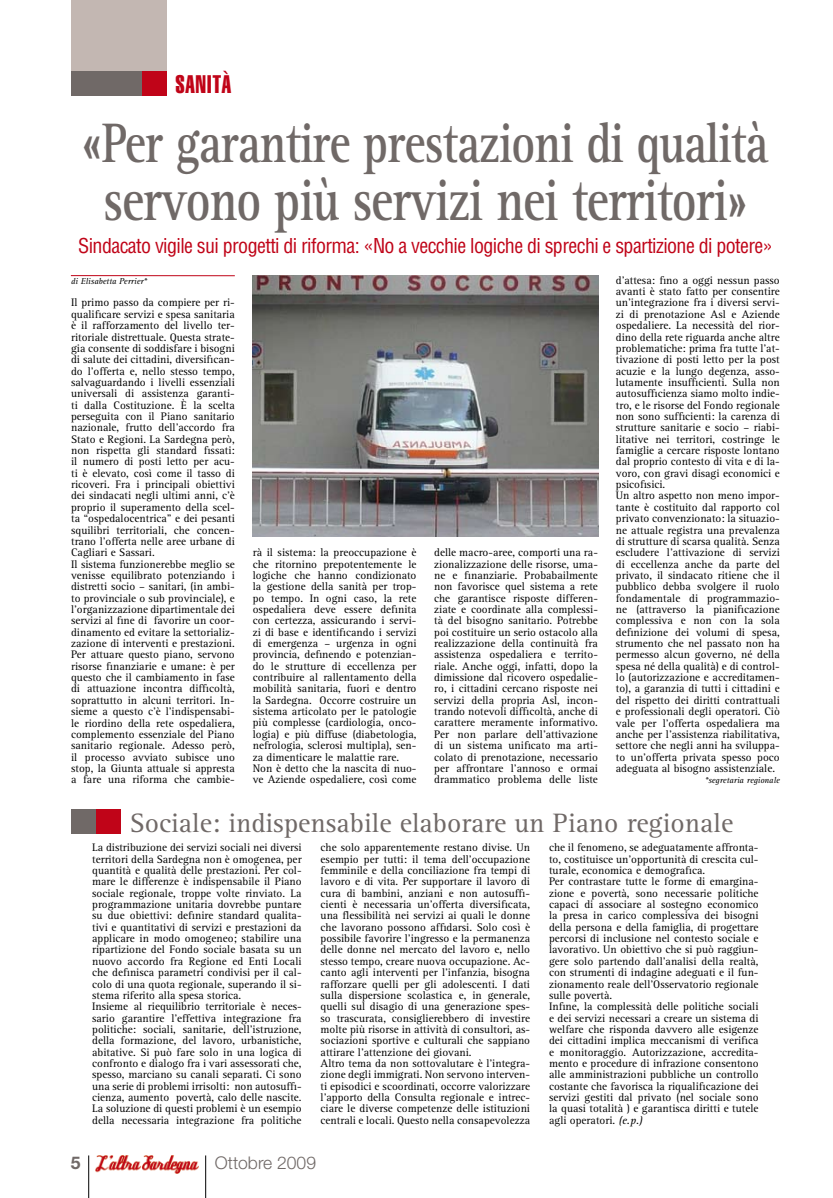
<style>
.page{position:relative;width:833px;height:1198px;background:#fff}
.page>*{position:absolute;margin:0;border:0;box-sizing:border-box;transform-origin:0 0}
.t1{font:700 60px "Rotis Serif";letter-spacing:-.02em;color:#706967;scale:.8 1}
.t2{font:700 57.5px "Rotis Serif";letter-spacing:-.02em;color:#706967;scale:.8 1}
.t3{font:27.5px "Rotis Serif";color:#706967}
.t4{font:25px "Helvetica Extra Compressed";letter-spacing:.03em;color:#c00418}
.t5{font:condensed 20px "Helvetica";letter-spacing:-.03em;color:#c00418}
.t6{font:300 17.5px "Helvetica Neue";color:#706967}
.t7{font:700 17.5px "Helvetica Neue";color:#706967}
.t8{font:11.25px/11.4px "Rotis Serif";color:#000}
.t9{font:italic 8.75px "Rotis Serif";color:#000}
.s1{font-size:60px}
.s2{font-style:italic}
</style>
<div class="page">
<div style="left:71px;top:0;width:96px;height:71px;background:#c3b7b2"></div>
<div style="left:142px;top:71px;width:25px;height:25px;background:#c00418"></div>
<div style="left:71px;top:71px;width:71px;height:25px;background:#706967"></div>
<hr style="left:88px;top:1155px;width:1px;height:43px;background:#000">
<hr style="left:205px;top:1155px;width:1px;height:43px;background:#000">
<img style="left:96px;top:1155px;width:102px;height:18px">
<img style="left:252px;top:276px;width:346px;height:261px">
<hr style="left:71px;top:275px;width:164px;height:1px;background:#c00418">
<div style="left:96px;top:809px;width:24px;height:25px;background:#c00418"></div>
<div style="left:71px;top:809px;width:25px;height:25px;background:#706967"></div>
<h3 class="t4" style="left:175px;top:69px;width:57px">SANITÀ</h3>
<h2 class="t2" style="left:82px;top:109px;width:859px"><span class="s1">«</span>Per garantire prestazioni di qualità</h2>
<h1 class="t1" style="left:103px;top:165px;width:806px">servono più servizi nei territori»</h1>
<h3 class="t5" style="left:78px;top:233px;width:696px">Sindacato vigile sui progetti di riforma: «No a vecchie logiche di sprechi e spartizione di potere»</h3>
<p class="t9" style="left:71px;top:276px;width:77px">di Elisabetta Perrier*</p>
<p class="t8" style="left:71px;top:297px;width:165px">Il primo passo da compiere per ri&shy;qualificare servizi e spesa sanitaria è il rafforzamento del livello ter&shy;ritoriale distrettuale. Questa strate&shy;gia consente di soddisfare i bisogni di salute dei cittadini, diversifican&shy;do l’offerta e, nello stesso tempo, salvaguardando i livelli essenziali universali di assistenza garanti&shy;ti dalla Costituzione. È la scelta perseguita con il Piano sanitario nazionale, frutto dell’accordo fra Stato e Regioni. La Sardegna però, non rispetta gli standard fissati: il numero di posti letto per acu&shy;ti è elevato, così come il tasso di ricoveri. Fra i principali obiettivi dei sindacati negli ultimi anni, c’è proprio il superamento della scel&shy;ta “ospedalocentrica” e dei pesanti squilibri territoriali, che concen&shy;trano l’offerta nelle aree urbane di Cagliari e Sassari.<br>Il sistema funzionerebbe meglio se venisse equilibrato potenziando i distretti socio – sanitari, (in ambi&shy;to provinciale o sub provinciale), e l’organizzazione dipartimentale dei servizi al fine di favorire un coor&shy;dinamento ed evitare la settorializ&shy;zazione di interventi e prestazioni.<br>Per attuare questo piano, servono risorse finanziarie e umane: è per questo che il cambiamento in fase di attuazione incontra difficoltà, soprattutto in alcuni territori. In&shy;sieme a questo c’è l’indispensabi&shy;le riordino della rete ospedaliera, complemento essenziale del Piano sanitario regionale. Adesso però, il processo avviato subisce uno stop, la Giunta attuale si appresta a fare una riforma che cambie-</p>
<p class="t8" style="left:616px;top:275px;width:165px">d’attesa: fino a oggi nessun passo avanti è stato fatto per consentire un’integrazione fra i diversi servi&shy;zi di prenotazione Asl e Aziende ospedaliere. La necessità del rior&shy;dino della rete riguarda anche altre problematiche: prima fra tutte l’at&shy;tivazione di posti letto per la post acuzie e la lungo degenza, asso&shy;lutamente insufficienti. Sulla non autosufficienza siamo molto indie&shy;tro, e le risorse del Fondo regionale non sono sufficienti: la carenza di strutture sanitarie e socio – riabi&shy;litative nei territori, costringe le famiglie a cercare risposte lontano dal proprio contesto di vita e di la&shy;voro, con gravi disagi economici e psicofisici.<br>Un altro aspetto non meno impor&shy;tante è costituito dal rapporto col privato convenzionato: la situazio&shy;ne attuale registra una prevalenza di strutture di scarsa qualità. Senza escludere l’attivazione di servizi di eccellenza anche da parte del privato, il sindacato ritiene che il pubblico debba svolgere il ruolo fondamentale di programmazio&shy;ne (attraverso la pianificazione complessiva e non con la sola definizione dei volumi di spesa, strumento che nel passato non ha permesso alcun governo, né della spesa né della qualità) e di control&shy;lo (autorizzazione e accreditamen&shy;to), a garanzia di tutti i cittadini e del rispetto dei diritti contrattuali e professionali degli operatori. Ciò vale per l’offerta ospedaliera ma anche per l’assistenza riabilitativa, settore che negli anni ha sviluppa&shy;to un’offerta privata spesso poco adeguata al bisogno assistenziale.</p>
<p class="t9" style="left:705px;top:775px;width:76px">*segretaria regionale</p>
<h3 class="t3" style="left:130px;top:807px;width:605px">Sociale: indispensabile elaborare un Piano regionale</h3>
<p class="t8" style="left:92px;top:842px;width:211px">La distribuzione dei servizi sociali nei diversi territori della Sardegna non è omogenea, per quantità e qualità delle prestazioni. Per col&shy;mare le differenze è indispensabile il Piano sociale regionale, troppe volte rinviato. La programmazione unitaria dovrebbe puntare su due obiettivi: definire standard qualita&shy;tivi e quantitativi di servizi e prestazioni da applicare in modo omogeneo; stabilire una ripartizione del Fondo sociale basata su un nuovo accordo fra Regione ed Enti Locali che definisca parametri condivisi per il cal&shy;colo di una quota regionale, superando il si&shy;stema riferito alla spesa storica.<br>Insieme al riequilibrio territoriale è neces&shy;sario garantire l’effettiva integrazione fra politiche: sociali, sanitarie, dell’istruzione, della formazione, del lavoro, urbanistiche, abitative. Si può fare solo in una logica di confronto e dialogo fra i vari assessorati che, spesso, marciano su canali separati. Ci sono una serie di problemi irrisolti: non autosuffi&shy;cienza, aumento povertà, calo delle nascite.<br>La soluzione di questi problemi è un esempio della necessaria integrazione fra politiche</p>
<p class="t8" style="left:320px;top:842px;width:211px">che solo apparentemente restano divise. Un esempio per tutti: il tema dell’occupazione femminile e della conciliazione fra tempi di lavoro e di vita. Per supportare il lavoro di cura di bambini, anziani e non autosuffi&shy;cienti è necessaria un’offerta diversificata, una flessibilità nei servizi ai quali le donne che lavorano possono affidarsi. Solo così è possibile favorire l’ingresso e la permanenza delle donne nel mercato del lavoro e, nello stesso tempo, creare nuova occupazione. Ac&shy;canto agli interventi per l’infanzia, bisogna rafforzare quelli per gli adolescenti. I dati sulla dispersione scolastica e, in generale, quelli sul disagio di una generazione spes&shy;so trascurata, consiglierebbero di investire molte più risorse in attività di consultori, as&shy;sociazioni sportive e culturali che sappiano attirare l’attenzione dei giovani.<br>Altro tema da non sottovalutare è l’integra&shy;zione degli immigrati. Non servono interven&shy;ti episodici e scoordinati, occorre valorizzare l’apporto della Consulta regionale e intrec&shy;ciare le diverse competenze delle istituzioni centrali e locali. Questo nella consapevolezza</p>
<p class="t8" style="left:549px;top:842px;width:211px">che il fenomeno, se adeguatamente affronta&shy;to, costituisce un’opportunità di crescita cul&shy;turale, economica e demografica.<br>Per contrastare tutte le forme di emargina&shy;zione e povertà, sono necessarie politiche capaci di associare al sostegno economico la presa in carico complessiva dei bisogni della persona e della famiglia, di progettare percorsi di inclusione nel contesto sociale e lavorativo. Un obiettivo che si può raggiun&shy;gere solo partendo dall’analisi della realtà, con strumenti di indagine adeguati e il fun&shy;zionamento reale dell’Osservatorio regionale sulle povertà.<br>Infine, la complessità delle politiche sociali e dei servizi necessari a creare un sistema di welfare che risponda davvero alle esigenze dei cittadini implica meccanismi di verifica e monitoraggio. Autorizzazione, accredita&shy;mento e procedure di infrazione consentono alle amministrazioni pubbliche un controllo costante che favorisca la riqualificazione dei servizi gestiti dal privato (nel sociale sono la quasi totalità ) e garantisca diritti e tutele agli operatori. <span class="s2">(e.p.)</span></p>
<p class="t8" style="left:253px;top:547px;width:165px">rà il sistema: la preoccupazione è che ritornino prepotentemente le logiche che hanno condizionato la gestione della sanità per trop&shy;po tempo. In ogni caso, la rete ospedaliera deve essere definita con certezza, assicurando i servi&shy;zi di base e identificando i servizi di emergenza – urgenza in ogni provincia, definendo e potenzian&shy;do le strutture di eccellenza per contribuire al rallentamento della mobilità sanitaria, fuori e dentro la Sardegna. Occorre costruire un sistema articolato per le patologie più complesse (cardiologia, onco&shy;logia) e più diffuse (diabetologia, nefrologia, sclerosi multipla), sen&shy;za dimenticare le malattie rare.<br>Non è detto che la nascita di nuo&shy;ve Aziende ospedaliere, così come</p>
<p class="t8" style="left:434px;top:547px;width:165px;text-align:justify">delle macro-aree, comporti una ra&shy;zionalizzazione delle risorse, uma&shy;ne e finanziarie. Probabailmente non favorisce quel sistema a rete che garantisce risposte differen&shy;ziate e coordinate alla complessi&shy;tà del bisogno sanitario. Potrebbe poi costituire un serio ostacolo alla realizzazione della continuità fra assistenza ospedaliera e territo&shy;riale. Anche oggi, infatti, dopo la dimissione dal ricovero ospedalie&shy;ro, i cittadini cercano risposte nei servizi della propria Asl, incon&shy;trando notevoli difficoltà, anche di carattere meramente informativo.<br>Per non parlare dell’attivazione di un sistema unificato ma arti&shy;colato di prenotazione, necessario per affrontare l’annoso e ormai drammatico problema delle liste</p>
<h3 class="t7" style="left:71px;top:1152px;width:11px">5</h3>
<h3 class="t6" style="left:215px;top:1152px;width:103px">Ottobre 2009</h3>
</div>
